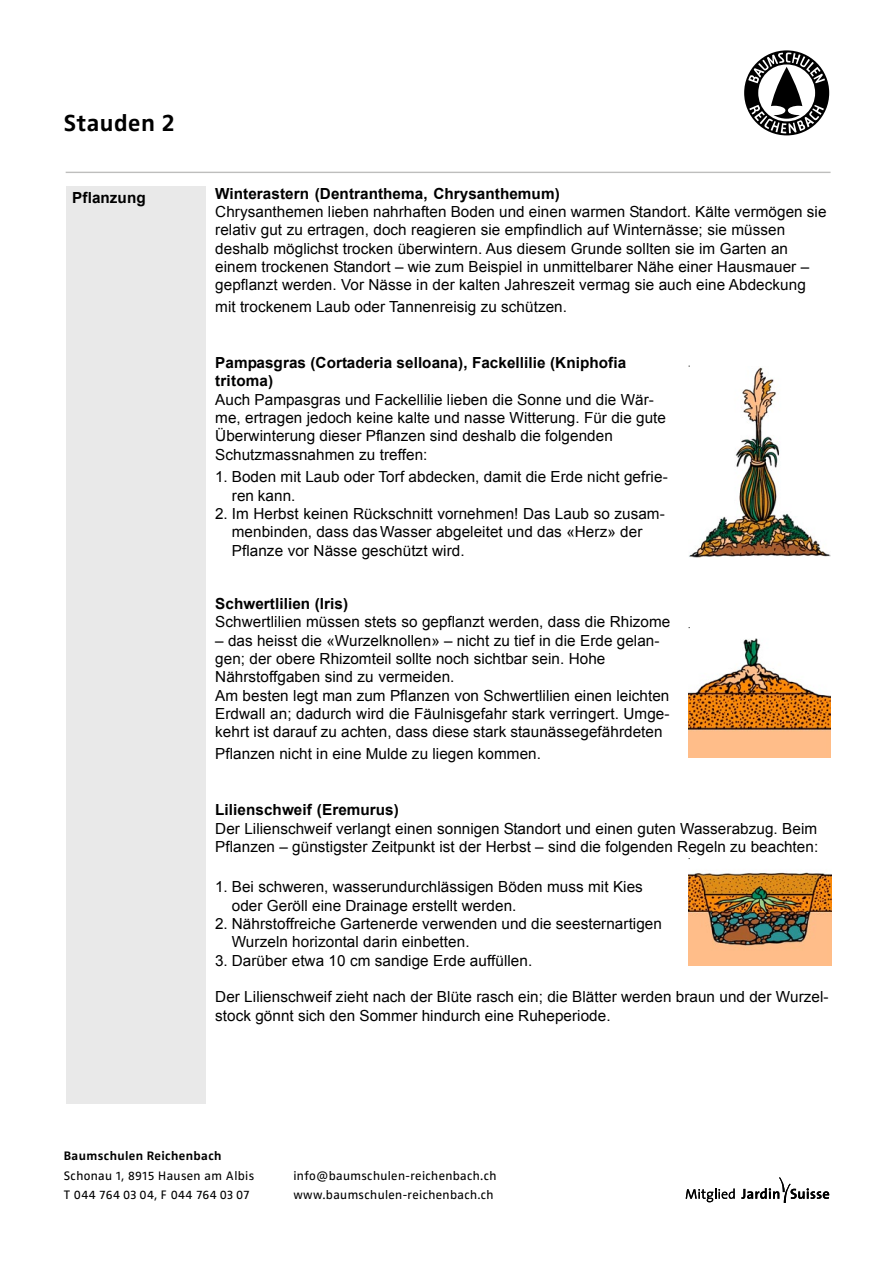
<style>
.page{position:relative;width:893px;height:1263px;background:#fff}
.page>*{position:absolute;margin:0;border:0;box-sizing:border-box;transform-origin:0 0}
.t1{font:700 27.15px "Frutiger Next LT";color:#000}
.t2{font:700 24px "Zwo OT";letter-spacing:.02em;color:#000}
.t3{font:15.3px/18.3px "Arial";letter-spacing:.005em;color:#000}
.t4{font:700 15.3px/18.3px "Arial";letter-spacing:.005em;color:#000}
.t5{font:12.75px/19.5px "Zwo OT";letter-spacing:.03em;color:#000}
.t6{font:700 12.75px "Zwo OT";letter-spacing:.03em;color:#000}
</style>
<div class="page">
<svg style="left:744px;top:50px;width:85px;height:85px"></svg>
<div style="left:66px;top:186px;width:139px;height:918px;background:#e9e9e9"></div>
<hr style="left:66px;top:172px;width:765px;height:1px;background:#bebebd">
<img style="left:689px;top:367px;width:142px;height:191px">
<img style="left:689px;top:628px;width:142px;height:130px">
<img style="left:689px;top:859px;width:142px;height:107px">
<svg style="left:741px;top:1177px;width:88px;height:26px"></svg>
<svg style="left:686px;top:1188px;width:49px;height:14px"></svg>
<h2 class="t2" style="left:64px;top:109px;width:113px">Stauden 2</h2>
<p class="t4" style="left:72px;top:189px;width:75px">Pflanzung</p>
<p class="t4" style="left:215px;top:184px;width:346px">Winterastern (Dentranthema, Chrysanthemum)</p>
<p class="t3" style="left:215px;top:202px;width:613px">Chrysanthemen lieben nahrhaften Boden und einen warmen Standort. Kälte vermögen sie relativ gut zu ertragen, doch reagieren sie empfindlich auf Winternässe; sie müssen deshalb möglichst trocken überwintern. Aus diesem Grunde sollten sie im Garten an einem trockenen Standort – wie zum Beispiel in unmittelbarer Nähe einer Hausmauer – gepflanzt werden. Vor Nässe in der kalten Jahreszeit vermag sie auch eine Abdeckung</p>
<p class="t3" style="left:215px;top:297px;width:353px">mit trockenem Laub oder Tannenreisig zu schützen.</p>
<p class="t4" style="left:215px;top:354px;width:412px">Pampasgras (Cortaderia selloana), Fackellilie (Kniphofia tritoma)</p>
<p class="t3" style="left:215px;top:390px;width:452px">Auch Pampasgras und Fackellilie lieben die Sonne und die Wär&shy;me, ertragen jedoch keine kalte und nasse Witterung. Für die gute Überwinterung dieser Pflanzen sind deshalb die folgenden Schutzmassnahmen zu treffen:</p>
<p class="t3" style="left:232px;top:468px;width:437px;text-indent:-17px">1. Boden mit Laub oder Torf abdecken, damit die Erde nicht gefrie&shy;ren kann.</p>
<p class="t3" style="left:232px;top:504px;width:434px;text-indent:-17px">2. Im Herbst keinen Rückschnitt vornehmen! Das Laub so zusam&shy;menbinden, dass das Wasser abgeleitet und das «Herz» der<br>Pflanze vor Nässe geschützt wird.</p>
<p class="t4" style="left:215px;top:595px;width:134px">Schwertlilien (Iris)</p>
<p class="t3" style="left:215px;top:613px;width:457px">Schwertlilien müssen stets so gepflanzt werden, dass die Rhizome</p>
<p class="t3" style="left:215px;top:631px;width:456px">– das heisst die «Wurzelknollen» – nicht zu tief in die Erde gelan&shy;gen; der obere Rhizomteil sollte noch sichtbar sein. Hohe Nährstoffgaben sind zu vermeiden.<br>Am besten legt man zum Pflanzen von Schwertlilien einen leichten Erdwall an; dadurch wird die Fäulnisgefahr stark verringert. Umge&shy;kehrt ist darauf zu achten, dass diese stark staunässegefährdeten</p>
<p class="t3" style="left:215px;top:744px;width:327px">Pflanzen nicht in eine Mulde zu liegen kommen.</p>
<p class="t4" style="left:215px;top:801px;width:185px">Lilienschweif (Eremurus)</p>
<p class="t3" style="left:215px;top:819px;width:605px">Der Lilienschweif verlangt einen sonnigen Standort und einen guten Wasserabzug. Beim<br>Pflanzen – günstigster Zeitpunkt ist der Herbst – sind die folgenden Regeln zu beachten:</p>
<p class="t3" style="left:232px;top:878px;width:413px;text-indent:-17px">1. Bei schweren, wasserundurchlässigen Böden muss mit Kies oder Geröll eine Drainage erstellt werden.</p>
<p class="t3" style="left:232px;top:914px;width:432px;text-indent:-17px">2. Nährstoffreiche Gartenerde verwenden und die seesternartigen<br>Wurzeln horizontal darin einbetten.</p>
<p class="t3" style="left:215px;top:951px;width:318px">3. Darüber etwa 10 cm sandige Erde auffüllen.</p>
<p class="t3" style="left:215px;top:988px;width:615px">Der Lilienschweif zieht nach der Blüte rasch ein; die Blätter werden braun und der Wurzel&shy;stock gönnt sich den Sommer hindurch eine Ruheperiode.</p>
<p class="t6" style="left:64px;top:1148px;width:159px">Baumschulen Reichenbach</p>
<p class="t5" style="left:64px;top:1166px;width:192px">Schonau 1, 8915 Hausen am Albis<br>T 044 764 03 04, F 044 764 03 07</p>
<p class="t5" style="left:293px;top:1166px;width:205px">info@baumschulen-reichenbach.ch www.baumschulen-reichenbach.ch</p>
<h1 class="t1" style="left:191px;top:1173px;width:333px">Baumschulen Reichenbach</h1>
</div>
